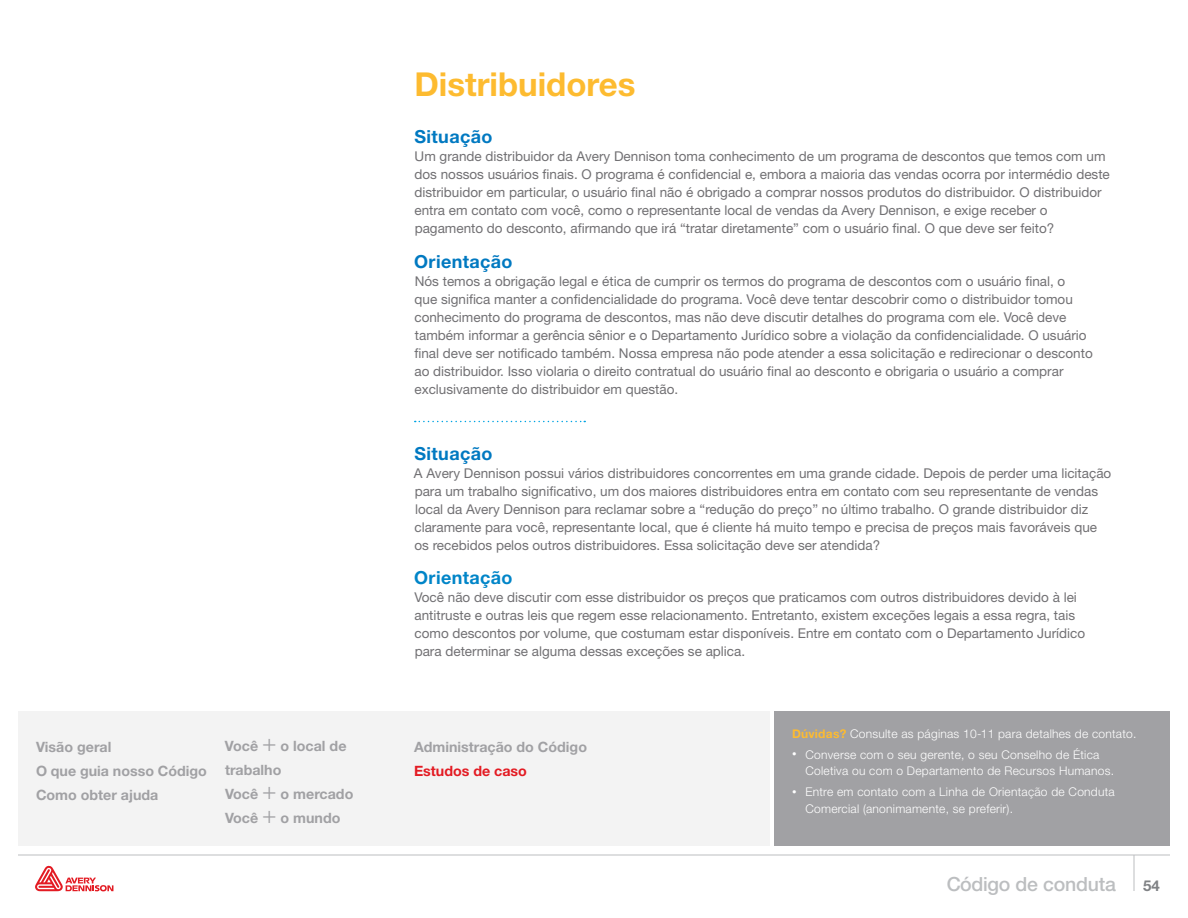
<style>
.page{position:relative;width:1188px;height:918px;background:#fff}
.page>*{position:absolute;margin:0;border:0;box-sizing:border-box;transform-origin:0 0}
.t1{font:700 33px "Helvetica Neue LT Std";color:#fdbb30}
.t2{font:500 19.5px "Helvetica Neue LT Std";letter-spacing:-.01em;color:#bcbec0}
.Q_A_subhead{font:700 18px "Helvetica Neue LT Std";letter-spacing:.02em;color:#0079c1}
.Q_A_subhead-2{font:700 18px "Helvetica Neue LT Std";letter-spacing:.02em;color:#0085c8}
.t3{font:700 15px "Helvetica Neue LT Std";color:#808285}
.t4{font:700 14.25px/24px "Helvetica Neue LT Std";color:#a1a1a4}
.t5{font:700 14.25px "Helvetica Neue LT Std";color:#e31b23}
.Q_A_answer{font:13.5px/18px "Helvetica Neue LT Std";color:#717073}
.Q_A_subhead-3{font:13.5px/18px "Helvetica Neue LT Std";color:#717073}
.t6{font:300 12px/16.5px "Helvetica Neue LT Std";letter-spacing:.02em;color:#fff}
.s1{font-weight:300;font-size:24px}
.s2{font-weight:700;color:#fdbb30}
.s3{font-size:9px}
</style>
<div class="page">
<hr style="left:1134px;top:855px;width:1px;height:36px;background:#bcbec0">
<hr style="left:18px;top:855px;width:1152px;height:1px;background:#bcbec0">
<div style="left:774px;top:711px;width:396px;height:135px;background:#a1a1a4"></div>
<div style="left:18px;top:711px;width:752px;height:135px;background:#f3f3f3"></div>
<svg style="left:35px;top:866px;width:78px;height:25px"></svg>
<svg style="left:415px;top:421px;width:170px;height:1px"></svg>
<p class="t1" style="left:414px;top:63px;width:223px">Distribuidores</p>
<p class="Q_A_subhead" style="left:415px;top:126px;width:79px">Situação</p>
<p class="Q_A_answer" style="left:414px;top:147px;width:697px">Um grande distribuidor da Avery Dennison toma conhecimento de um programa de descontos que temos com um dos nossos usuários finais. O programa é confidencial e, embora a maioria das vendas ocorra por intermédio deste distribuidor em particular, o usuário final não é obrigado a comprar nossos produtos do distribuidor. O distribuidor entra em contato com você, como o representante local de vendas da Avery Dennison, e exige receber o pagamento do desconto, afirmando que irá “tratar diretamente” com o usuário final. O que deve ser feito?</p>
<p class="Q_A_subhead" style="left:414px;top:250px;width:100px">Orientação</p>
<p class="Q_A_subhead-3" style="left:414px;top:272px;width:680px">Nós temos a obrigação legal e ética de cumprir os termos do programa de descontos com o usuário final, o<br>que significa manter a confidencialidade do programa. Você deve tentar descobrir como o distribuidor tomou conhecimento do programa de descontos, mas não deve discutir detalhes do programa com ele. Você deve também informar a gerência sênior e o Departamento Jurídico sobre a violação da confidencialidade. O usuário final deve ser notificado também. Nossa empresa não pode atender a essa solicitação e redirecionar o desconto ao distribuidor. Isso violaria o direito contratual do usuário final ao desconto e obrigaria o usuário a comprar exclusivamente do distribuidor em questão.</p>
<p class="Q_A_subhead" style="left:415px;top:442px;width:79px">Situação</p>
<p class="Q_A_answer" style="left:414px;top:464px;width:699px">A Avery Dennison possui vários distribuidores concorrentes em uma grande cidade. Depois de perder uma licitação para um trabalho significativo, um dos maiores distribuidores entra em contato com seu representante de vendas local da Avery Dennison para reclamar sobre a “redução do preço” no último trabalho. O grande distribuidor diz claramente para você, representante local, que é cliente há muito tempo e precisa de preços mais favoráveis que os recebidos pelos outros distribuidores. Essa solicitação deve ser atendida?</p>
<p class="Q_A_subhead-2" style="left:414px;top:567px;width:100px">Orientação</p>
<p class="Q_A_answer" style="left:414px;top:588px;width:672px">Você não deve discutir com esse distribuidor os preços que praticamos com outros distribuidores devido à lei antitruste e outras leis que regem esse relacionamento. Entretanto, existem exceções legais a essa regra, tais como descontos por volume, que costumam estar disponíveis. Entre em contato com o Departamento Jurídico para determinar se alguma dessas exceções se aplica.</p>
<p class="t4" style="left:36px;top:734px;width:172px">Visão geral<br>O que guia nosso Código<br>Como obter ajuda</p>
<p class="t4" style="left:225px;top:733px;width:130px">Você <span class="s1">+</span> o local de trabalho<br>Você <span class="s1">+</span> o mercado<br>Você <span class="s1">+</span> o mundo</p>
<p class="t4" style="left:414px;top:734px;width:175px">Administração do Código</p>
<p class="t5" style="left:414px;top:762px;width:114px">Estudos de caso</p>
<p class="t6" style="left:792px;top:725px;width:346px"><span class="s2">Dúvidas?</span> Consulte as páginas 10-11 para detalhes de contato.</p>
<p class="t6" style="left:806px;top:746px;width:310px;text-indent:-14px"><span class="s3">•</span> Converse com o seu gerente, o seu Conselho de Ética<br>Coletiva ou com o Departamento de Recursos Humanos.</p>
<p class="t6" style="left:806px;top:783px;width:311px;text-indent:-14px"><span class="s3">•</span> Entre em contato com a Linha de Orientação de Conduta<br>Comercial (anonimamente, se preferir).</p>
<h2 class="t2" style="left:946px;top:872px;width:171px">Código de conduta</h2>
<p class="t3" style="left:1143px;top:876px;width:18px">54</p>
</div>
